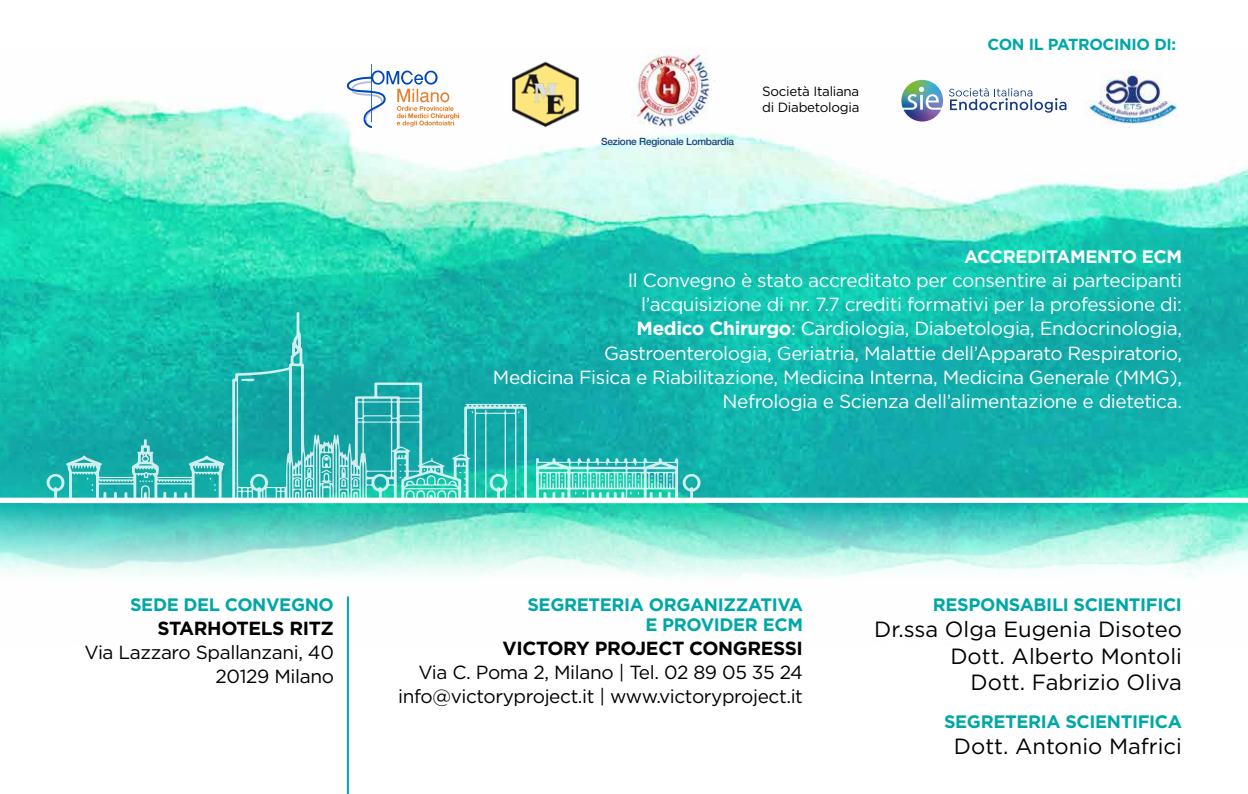
<style>
.page{position:relative;width:1248px;height:794px;background:#fff}
.page>*{position:absolute;margin:0;border:0;box-sizing:border-box;transform-origin:0 0}
.t1{font:22px/26.4px "Gotham";color:#000;text-align:right}
.t2{font:19px/24px "Gotham";letter-spacing:-.02em;color:#fff;text-align:right}
.t3{font:19px/24px "Gotham";letter-spacing:-.02em;color:#000;text-align:right}
.t4{font:700 19px "Gotham";letter-spacing:-.02em;color:#000}
.t5{font:700 18px/20px "Gotham";letter-spacing:-.02em;color:#00a7a8;text-align:right}
.t6{font:700 18px "Gotham";letter-spacing:-.02em;color:#fff}
.t7{font:700 16px "Gotham";letter-spacing:-.02em;color:#00a7a8}
.t8{font:13.4px/16px "Gotham";letter-spacing:-.02em;color:#000}
.t9{font:500 10px "Helvetica Neue";letter-spacing:-.02em;color:#194383}
.s1{font-weight:700}
</style>
<div class="page">
<img style="left:0;top:79px;width:1247px;height:566px">
<svg style="left:41px;top:312px;width:668px;height:185px;background:#24b6ae"></svg>
<svg style="left:241px;top:379px;width:14px;height:2px"></svg>
<svg style="left:209px;top:477px;width:7px;height:14px"></svg>
<svg style="left:87px;top:477px;width:6px;height:14px"></svg>
<svg style="left:139px;top:480px;width:14px;height:2px"></svg>
<svg style="left:399px;top:464px;width:3px;height:14px"></svg>
<svg style="left:619px;top:475px;width:3px;height:5px"></svg>
<svg style="left:551px;top:475px;width:3px;height:5px"></svg>
<svg style="left:628px;top:475px;width:3px;height:5px"></svg>
<svg style="left:560px;top:475px;width:3px;height:6px"></svg>
<svg style="left:637px;top:475px;width:2px;height:6px"></svg>
<svg style="left:574px;top:475px;width:3px;height:6px"></svg>
<svg style="left:659px;top:475px;width:3px;height:6px"></svg>
<svg style="left:592px;top:475px;width:3px;height:5px"></svg>
<svg style="left:668px;top:475px;width:3px;height:6px"></svg>
<svg style="left:601px;top:475px;width:3px;height:5px"></svg>
<svg style="left:610px;top:475px;width:3px;height:6px"></svg>
<svg style="left:583px;top:475px;width:3px;height:6px"></svg>
<svg style="left:542px;top:475px;width:3px;height:6px"></svg>
<svg style="left:650px;top:475px;width:3px;height:6px"></svg>
<svg style="left:294px;top:479px;width:6px;height:8px"></svg>
<svg style="left:306px;top:479px;width:6px;height:8px"></svg>
<svg style="left:341px;top:479px;width:5px;height:8px"></svg>
<svg style="left:352px;top:479px;width:6px;height:8px"></svg>
<svg style="left:321px;top:454px;width:10px;height:19px"></svg>
<div style="left:0;top:497px;width:1247px;height:6px;background:#fff"></div>
<hr style="left:347px;top:596px;width:2px;height:198px;background:#00a7a8">
<svg style="left:347px;top:64px;width:112px;height:64px"></svg>
<img style="left:509px;top:61px;width:72px;height:69px">
<img style="left:1085px;top:70px;width:95px;height:57px">
<img style="left:632px;top:47px;width:82px;height:83px">
<img style="left:901px;top:80px;width:165px;height:41px">
<p class="t9" style="left:601px;top:133px;width:134px">Sezione Regionale Lombardia</p>
<p class="t8" style="left:762px;top:83px;width:99px">Società Italiana di Diabetologia</p>
<p class="t7" style="left:987px;top:33px;width:190px">CON IL PATROCINIO DI:</p>
<p class="t6" style="left:964px;top:245px;width:219px">ACCREDITAMENTO ECM</p>
<p class="t2" style="left:493px;top:268px;width:690px">Il Convegno è stato accreditato per consentire ai partecipanti<br>l’acquisizione di nr. 7.7 crediti formativi per la professione di:<br><span class="s1">Medico Chirurgo</span>: Cardiologia, Diabetologia, Endocrinologia, Gastroenterologia, Geriatria, Malattie dell’Apparato Respiratorio,<br>Medicina Fisica e Riabilitazione, Medicina Interna, Medicina Generale (MMG), Nefrologia e Scienza dell’alimentazione e dietetica.</p>
<p class="t5" style="left:130px;top:594px;width:205px">SEDE DEL CONVEGNO</p>
<p class="t4" style="left:157px;top:615px;width:178px">STARHOTELS RITZ</p>
<p class="t3" style="left:84px;top:639px;width:251px">Via Lazzaro Spallanzani, 40<br>20129 Milano</p>
<p class="t5" style="left:527px;top:594px;width:277px">SEGRETERIA ORGANIZZATIVA<br>E PROVIDER ECM</p>
<p class="t4" style="left:502px;top:635px;width:302px">VICTORY PROJECT CONGRESSI</p>
<p class="t3" style="left:398px;top:659px;width:406px">Via C. Poma 2, Milano | Tel. 02 89 05 35 24 info@victoryproject.it | www.victoryproject.it</p>
<p class="t5" style="left:932px;top:594px;width:250px">RESPONSABILI SCIENTIFICI</p>
<p class="t1" style="left:874px;top:616px;width:309px">Dr.ssa Olga Eugenia Disoteo<br>Dott. Alberto Montoli<br>Dott. Fabrizio Oliva</p>
<p class="t5" style="left:943px;top:711px;width:239px">SEGRETERIA SCIENTIFICA</p>
<p class="t1" style="left:953px;top:732px;width:229px">Dott. Antonio Mafrici</p>
</div>
